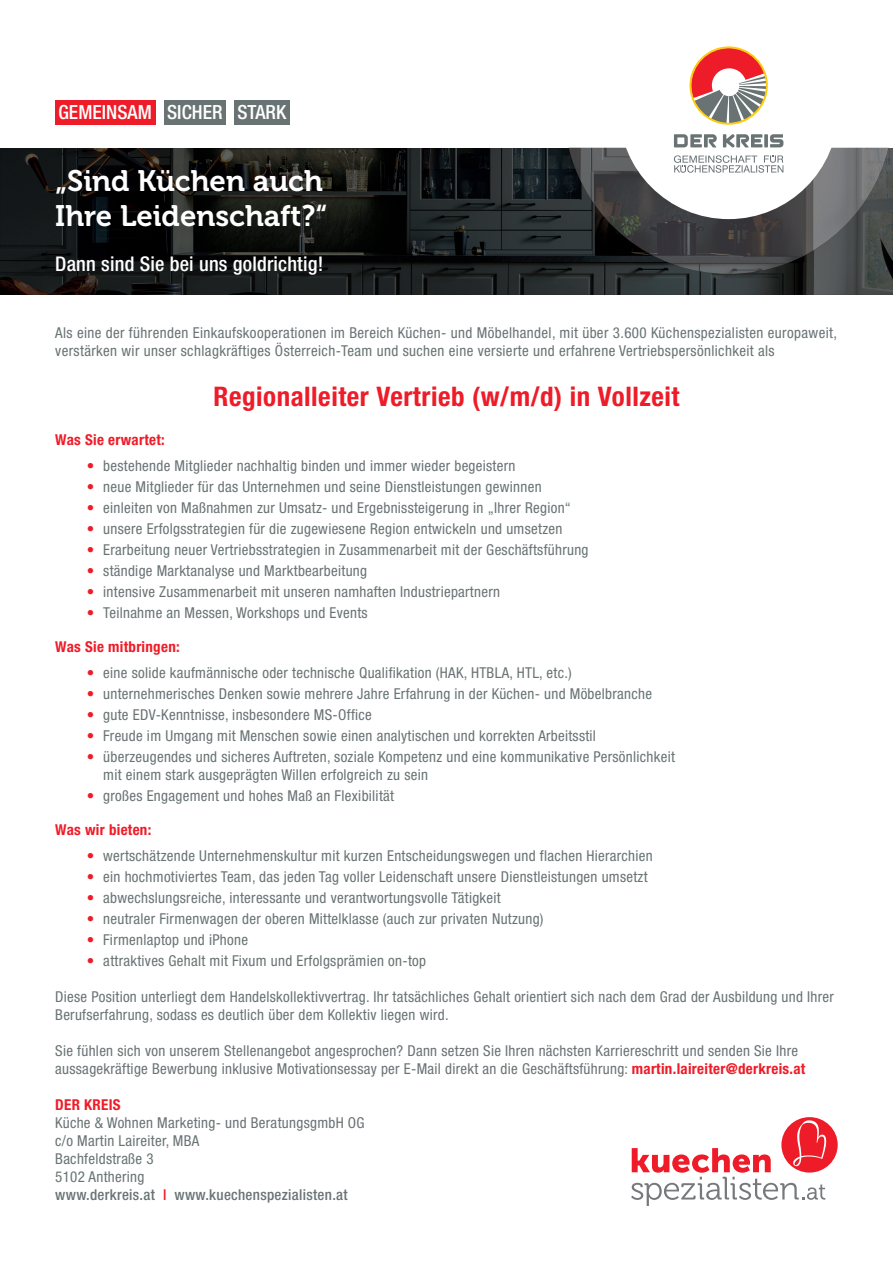
<style>
.page{position:relative;width:893px;height:1263px;background:#fff}
.page>*{position:absolute;margin:0;border:0;box-sizing:border-box;transform-origin:0 0}
.t1{font:29.55px/35.4px "Museo 700";color:#fff}
.t2{font:700 condensed 27px "Helvetica Neue LT Pro";letter-spacing:.02em;color:#ee1c28}
.t3{font:500 condensed 20.25px "Helvetica Neue LT Pro";letter-spacing:.01em;color:#fff}
.t4{font:500 condensed 19.5px "Helvetica Neue LT Pro";color:#fff}
.t5{font:condensed 15px/18px "Helvetica Neue LT Pro";letter-spacing:.02em;color:#697374}
.t6{font:700 condensed 15px "Helvetica Neue LT Pro";letter-spacing:.02em;color:#ee1c28}
.s1{color:#ee1c28}
.s2{font-weight:700;color:#ee1c28}
.s3{font-weight:500}
.s4{font-weight:500;color:#ee1c28}
</style>
<div class="page">
<img style="left:0;top:147px;width:893px;height:148px">
<img style="left:569px;top:147px;width:320px;height:127px">
<div style="left:619px;top:0;width:219px;height:219px;background:#fff;border-radius:50%"></div>
<svg style="left:674px;top:155px;width:109px;height:18px"></svg>
<svg style="left:674px;top:134px;width:109px;height:13px"></svg>
<svg style="left:689px;top:46px;width:79px;height:79px"></svg>
<div style="left:55px;top:100px;width:101px;height:25px;background:#ee1c28"></div>
<div style="left:164px;top:100px;width:62px;height:25px;background:#697374"></div>
<div style="left:234px;top:100px;width:56px;height:25px;background:#697374"></div>
<svg style="left:631px;top:1117px;width:207px;height:89px"></svg>
<h3 class="t4" style="left:58px;top:101px;width:229px">GEMEINSAM SICHER STARK</h3>
<h1 class="t1" style="left:55px;top:163px;width:274px">„Sind Küchen auch<br>Ihre Leidenschaft?“</h1>
<h3 class="t3" style="left:55px;top:252px;width:270px">Dann sind Sie bei uns goldrichtig!</h3>
<p class="t5" style="left:55px;top:323px;width:783px">Als eine der führenden Einkaufskooperationen im Bereich Küchen- und Möbelhandel, mit über 3.600 Küchenspezialisten europaweit, verstärken wir unser schlagkräftiges Österreich-Team und suchen eine versierte und erfahrene Vertriebspersönlichkeit als</p>
<h2 class="t2" style="left:214px;top:381px;width:467px">Regionalleiter Vertrieb (w/m/d) in Vollzeit</h2>
<p class="t6" style="left:55px;top:431px;width:111px">Was Sie erwartet:</p>
<p class="t5" style="left:87px;top:456px;width:430px"><span class="s1">•</span> bestehende Mitglieder nachhaltig binden und immer wieder begeistern</p>
<p class="t5" style="left:87px;top:477px;width:456px"><span class="s1">•</span> neue Mitglieder für das Unternehmen und seine Dienstleistungen gewinnen</p>
<p class="t5" style="left:87px;top:498px;width:486px"><span class="s1">•</span> einleiten von Maßnahmen zur Umsatz- und Ergebnissteigerung in „Ihrer Region“</p>
<p class="t5" style="left:87px;top:519px;width:477px"><span class="s1">•</span> unsere Erfolgsstrategien für die zugewiesene Region entwickeln und umsetzen</p>
<p class="t5" style="left:87px;top:540px;width:503px"><span class="s1">•</span> Erarbeitung neuer Vertriebsstrategien in Zusammenarbeit mit der Geschäftsführung</p>
<p class="t5" style="left:87px;top:561px;width:282px"><span class="s1">•</span> ständige Marktanalyse und Marktbearbeitung</p>
<p class="t5" style="left:87px;top:582px;width:415px"><span class="s1">•</span> intensive Zusammenarbeit mit unseren namhaften Industriepartnern</p>
<p class="t5" style="left:87px;top:603px;width:282px"><span class="s1">•</span> Teilnahme an Messen, Workshops und Events</p>
<p class="t6" style="left:55px;top:638px;width:126px">Was Sie mitbringen:</p>
<p class="t5" style="left:87px;top:663px;width:487px"><span class="s1">•</span> eine solide kaufmännische oder technische Qualifikation (HAK, HTBLA, HTL, etc.)</p>
<p class="t5" style="left:87px;top:684px;width:567px"><span class="s1">•</span> unternehmerisches Denken sowie mehrere Jahre Erfahrung in der Küchen- und Möbelbranche</p>
<p class="t5" style="left:87px;top:705px;width:287px"><span class="s1">•</span> gute EDV-Kenntnisse, insbesondere MS-Office</p>
<p class="t5" style="left:87px;top:726px;width:511px"><span class="s1">•</span> Freude im Umgang mit Menschen sowie einen analytischen und korrekten Arbeitsstil</p>
<p class="t5" style="left:103px;top:747px;width:573px;text-indent:-16px"><span class="s1">•</span> überzeugendes und sicheres Auftreten, soziale Kompetenz und eine kommunikative Persönlichkeit mit einem stark ausgeprägten Willen erfolgreich zu sein</p>
<p class="t5" style="left:87px;top:786px;width:309px"><span class="s1">•</span> großes Engagement und hohes Maß an Flexibilität</p>
<p class="t6" style="left:55px;top:821px;width:98px">Was wir bieten:</p>
<p class="t5" style="left:87px;top:846px;width:567px"><span class="s1">•</span> wertschätzende Unternehmenskultur mit kurzen Entscheidungswegen und flachen Hierarchien</p>
<p class="t5" style="left:87px;top:867px;width:562px"><span class="s1">•</span> ein hochmotiviertes Team, das jeden Tag voller Leidenschaft unsere Dienstleistungen umsetzt</p>
<p class="t5" style="left:87px;top:888px;width:415px"><span class="s1">•</span> abwechslungsreiche, interessante und verantwortungsvolle Tätigkeit</p>
<p class="t5" style="left:87px;top:909px;width:458px"><span class="s1">•</span> neutraler Firmenwagen der oberen Mittelklasse (auch zur privaten Nutzung)</p>
<p class="t5" style="left:87px;top:930px;width:163px"><span class="s1">•</span> Firmenlaptop und iPhone</p>
<p class="t5" style="left:87px;top:951px;width:341px"><span class="s1">•</span> attraktives Gehalt mit Fixum und Erfolgsprämien on-top</p>
<p class="t5" style="left:55px;top:987px;width:780px">Diese Position unterliegt dem Handelskollektivvertrag. Ihr tatsächliches Gehalt orientiert sich nach dem Grad der Ausbildung und Ihrer<br>Berufserfahrung, sodass es deutlich über dem Kollektiv liegen wird.</p>
<p class="t5" style="left:55px;top:1041px;width:752px">Sie fühlen sich von unserem Stellenangebot angesprochen? Dann setzen Sie Ihren nächsten Karriereschritt und senden Sie Ihre aussagekräftige Bewerbung inklusive Motivationsessay per E-Mail direkt an die Geschäftsführung: <span class="s2">martin.laireiter@derkreis.at</span></p>
<p class="t6" style="left:55px;top:1096px;width:67px">DER KREIS</p>
<p class="t5" style="left:55px;top:1113px;width:311px">Küche &amp; Wohnen Marketing- und BeratungsgmbH OG c/o Martin Laireiter, MBA<br>Bachfeldstraße 3<br>5102 Anthering<br><span class="s3">www.derkreis.at</span> <span class="s4">l</span> <span class="s3">www.kuechenspezialisten.at</span></p>
</div>
